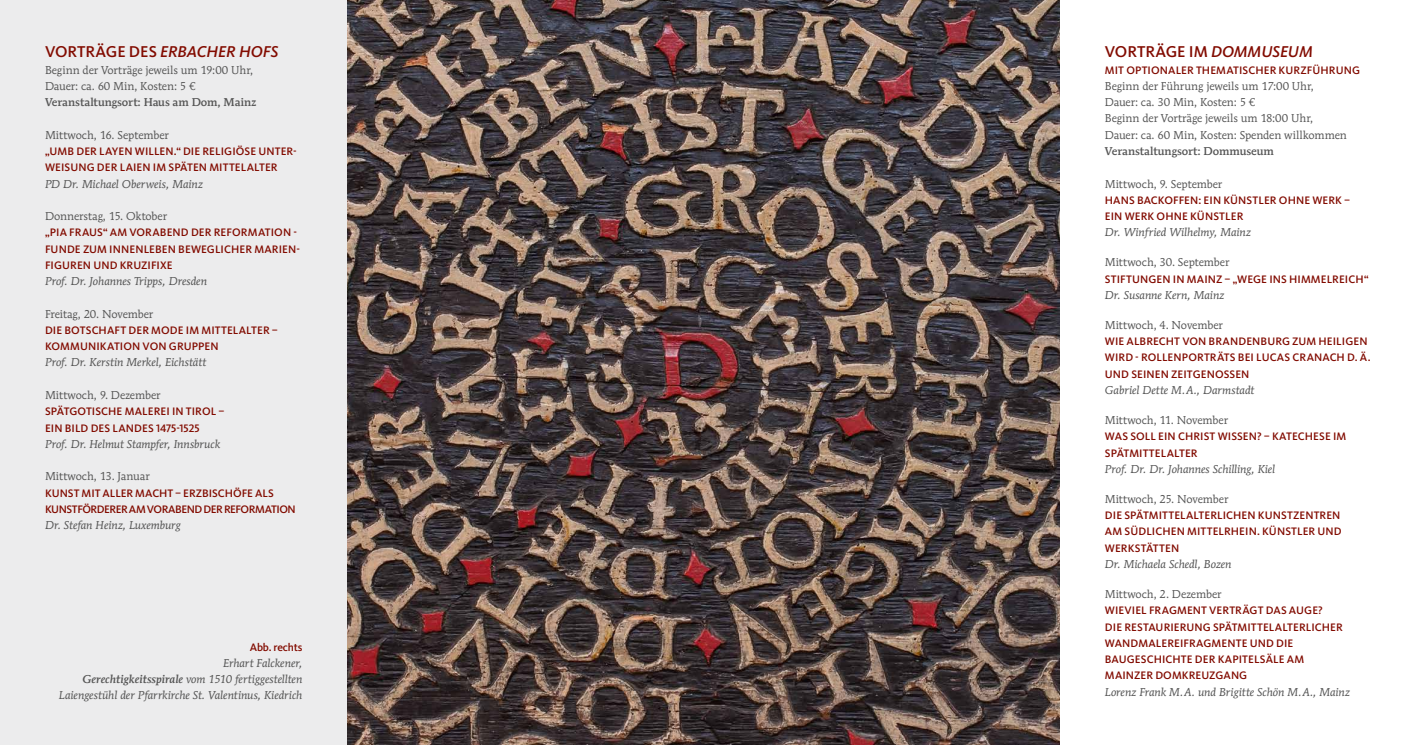
<style>
.page{position:relative;width:1407px;height:745px;background:#fff}
.page>*{position:absolute;margin:0;border:0;box-sizing:border-box;transform-origin:0 0}
.t1{font:italic 500 16.25px "Kievit OT";letter-spacing:-.015em;color:#820b00}
.t2{font:500 16.25px "Kievit OT";letter-spacing:-.005em;color:#820b00}
.t3{font:500 11.25px/16.2px "Kievit OT";letter-spacing:.005em;color:#820b00}
.t4{font:italic 11.25px/16.2px "Mendoza Roman Std";letter-spacing:-.01em;color:#565656;text-align:right}
.t5{font:11.25px/16.2px "Mendoza Roman Std";letter-spacing:-.005em;color:#565656}
.t6{font:500 11.25px/16.2px "Kievit OT";letter-spacing:-.025em;color:#820b00}
.t7{font:500 11.25px "Mendoza Roman Std";color:#565656}
.t8{font:500 11.25px "Kievit OT";letter-spacing:-.015em;color:#820b00}
.s1{font-style:normal}
.s2{font-weight:500}
.s3{font-style:italic}
</style>
<div class="page">
<div style="left:0;top:0;width:705px;height:744px;background:#ececed"></div>
<img style="left:347px;top:0;width:712px;height:744px">
<h1 class="t1" style="left:45px;top:42px;width:235px"><span class="s1">VORTRÄGE DES</span> ERBACHER HOFS</h1>
<p class="t5" style="left:45px;top:61px;width:210px">Beginn der Vorträge jeweils um 19:00 Uhr,<br>Dauer: ca. 60 Min, Kosten: 5 €</p>
<p class="t7" style="left:45px;top:95px;width:213px">Veranstaltungsort: Haus am Dom, Mainz</p>
<p class="t5" style="left:45px;top:126px;width:125px">Mittwoch, 16. September</p>
<p class="t3" style="left:45px;top:143px;width:253px">„UMB DER LAYEN WILLEN.“ DIE RELIGIÖSE UNTER-<br>WEISUNG DER LAIEN IM SPÄTEN MITTELALTER</p>
<p class="t4" style="left:45px;top:175px;width:159px">PD Dr. Michael Oberweis, Mainz</p>
<p class="t5" style="left:45px;top:208px;width:124px">Donnerstag, 15. Oktober</p>
<p class="t3" style="left:45px;top:224px;width:256px">„PIA FRAUS“ AM VORABEND DER REFORMATION -<br>FUNDE ZUM INNENLEBEN BEWEGLICHER MARIEN-<br>FIGUREN UND KRUZIFIXE</p>
<p class="t4" style="left:45px;top:273px;width:164px">Prof. Dr. Johannes Tripps, Dresden</p>
<p class="t5" style="left:45px;top:305px;width:110px">Freitag, 20. November</p>
<p class="t3" style="left:45px;top:322px;width:234px">DIE BOTSCHAFT DER MODE IM MITTELALTER –<br>KOMMUNIKATION VON GRUPPEN</p>
<p class="t4" style="left:45px;top:354px;width:163px">Prof. Dr. Kerstin Merkel, Eichstätt</p>
<p class="t5" style="left:45px;top:386px;width:117px">Mittwoch, 9. Dezember</p>
<p class="t3" style="left:45px;top:403px;width:181px">SPÄTGOTISCHE MALEREI IN TIROL –<br>EIN BILD DES LANDES 1475-1525</p>
<p class="t4" style="left:45px;top:435px;width:177px">Prof. Dr. Helmut Stampfer, Innsbruck</p>
<p class="t5" style="left:45px;top:468px;width:106px">Mittwoch, 13. Januar</p>
<p class="t6" style="left:45px;top:484px;width:252px">KUNST MIT ALLER MACHT – ERZBISCHÖFE ALS<br>KUNSTFÖRDERER AM VORABEND DER REFORMATION</p>
<p class="t4" style="left:45px;top:516px;width:137px">Dr. Stefan Heinz, Luxemburg</p>
<p class="t8" style="left:250px;top:639px;width:54px">Abb. rechts</p>
<p class="t4" style="left:59px;top:654px;width:245px">Erhart Falckener,<br><span class="s2">Gerechtigkeitsspirale</span> vom 1510 fertiggestellten<br>Laiengestühl der Pfarrkirche St. Valentinus, Kiedrich</p>
<h1 class="t2" style="left:1105px;top:42px;width:209px">VORTRÄGE IM <span class="s3">DOMMUSEUM</span></h1>
<p class="t3" style="left:1105px;top:62px;width:257px">MIT OPTIONALER THEMATISCHER KURZFÜHRUNG</p>
<p class="t5" style="left:1105px;top:78px;width:244px">Beginn der Führung jeweils um 17:00 Uhr, Dauer: ca. 30 Min, Kosten: 5 €<br>Beginn der Vorträge jeweils um 18:00 Uhr, Dauer: ca. 60 Min, Kosten: Spenden willkommen</p>
<p class="t7" style="left:1105px;top:144px;width:170px">Veranstaltungsort: Dommuseum</p>
<p class="t5" style="left:1105px;top:175px;width:119px">Mittwoch, 9. September</p>
<p class="t3" style="left:1105px;top:192px;width:247px">HANS BACKOFFEN: EIN KÜNSTLER OHNE WERK –<br>EIN WERK OHNE KÜNSTLER</p>
<p class="t4" style="left:1105px;top:224px;width:148px">Dr. Winfried Wilhelmy, Mainz</p>
<p class="t5" style="left:1105px;top:254px;width:126px">Mittwoch, 30. September</p>
<p class="t3" style="left:1105px;top:270px;width:265px">STIFTUNGEN IN MAINZ – „WEGE INS HIMMELREICH“</p>
<p class="t4" style="left:1105px;top:286px;width:121px">Dr. Susanne Kern, Mainz</p>
<p class="t5" style="left:1105px;top:316px;width:119px">Mittwoch, 4. November</p>
<p class="t3" style="left:1105px;top:333px;width:267px">WIE ALBRECHT VON BRANDENBURG ZUM HEILIGEN<br>WIRD - ROLLENPORTRÄTS BEI LUCAS CRANACH D. Ä.<br>UND SEINEN ZEITGENOSSEN</p>
<p class="t4" style="left:1105px;top:381px;width:151px">Gabriel Dette M.A., Darmstadt</p>
<p class="t5" style="left:1105px;top:411px;width:125px">Mittwoch, 11. November</p>
<p class="t3" style="left:1105px;top:428px;width:243px">WAS SOLL EIN CHRIST WISSEN? – KATECHESE IM<br>SPÄTMITTELALTER</p>
<p class="t4" style="left:1105px;top:460px;width:172px">Prof. Dr. Dr. Johannes Schilling, Kiel</p>
<p class="t5" style="left:1105px;top:490px;width:125px">Mittwoch, 25. November</p>
<p class="t3" style="left:1105px;top:507px;width:238px;text-align:justify">DIE SPÄTMITTELALTERLICHEN KUNSTZENTREN AM SÜDLICHEN MITTELRHEIN. KÜNSTLER UND WERKSTÄTTEN</p>
<p class="t4" style="left:1105px;top:555px;width:128px">Dr. Michaela Schedl, Bozen</p>
<p class="t5" style="left:1105px;top:585px;width:118px">Mittwoch, 2. Dezember</p>
<p class="t3" style="left:1105px;top:602px;width:239px">WIEVIEL FRAGMENT VERTRÄGT DAS AUGE?<br>DIE RESTAURIERUNG SPÄTMITTELALTERLICHER WANDMALEREIFRAGMENTE UND DIE BAUGESCHICHTE DER KAPITELSÄLE AM MAINZER DOMKREUZGANG</p>
<p class="t4" style="left:1105px;top:683px;width:247px">Lorenz Frank M.A. und Brigitte Schön M.A., Mainz</p>
</div>
